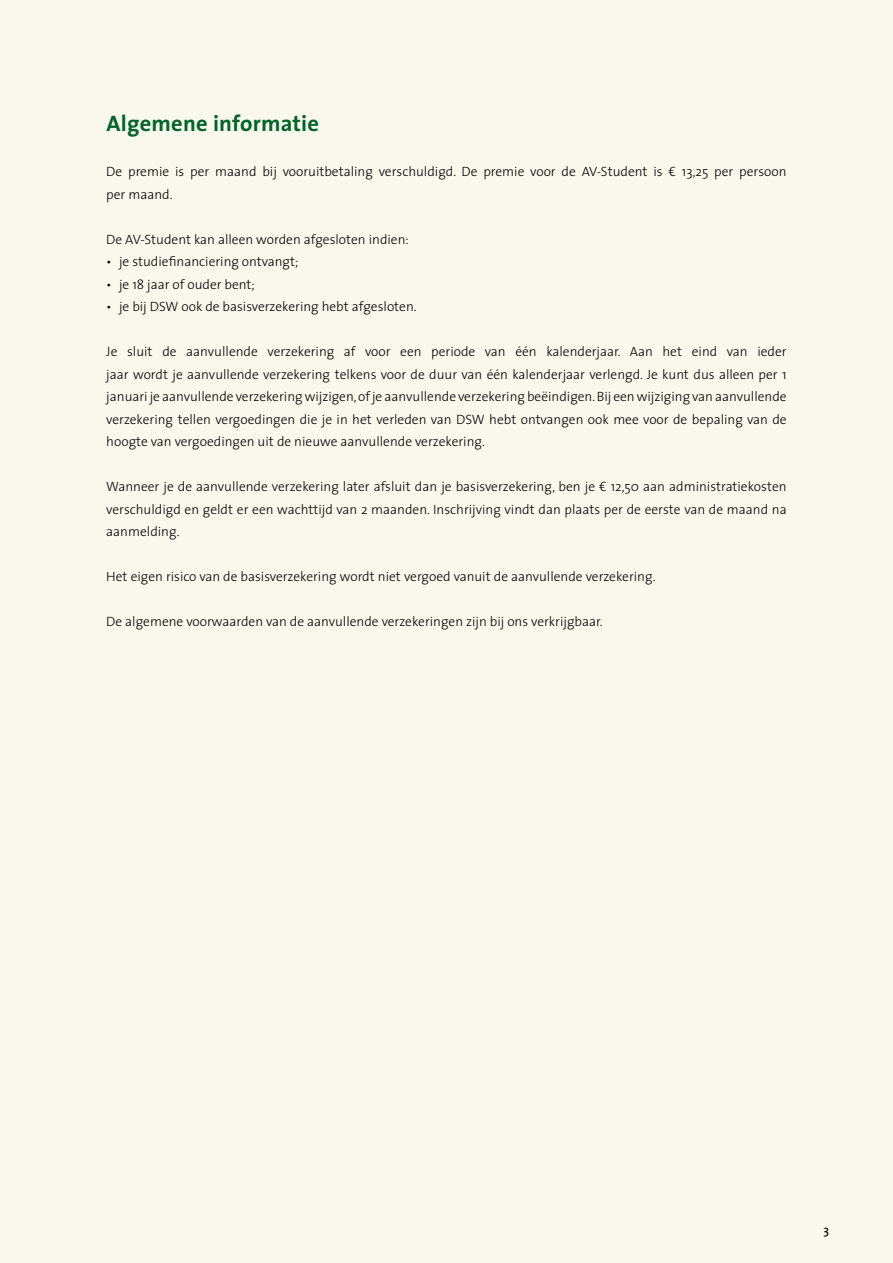
<style>
.page{position:relative;width:893px;height:1263px;background:#faf8ec}
.page>*{position:absolute;margin:0;border:0;box-sizing:border-box;transform-origin:0 0}
.t1{font:700 22.5px "The Sans";letter-spacing:.01em;color:#00642c}
.t2{font:300 13.5px/22.5px "The Sans";color:#000;text-align:justify}
.t3{font:300 12px "The Sans";color:#000}
</style>
<div class="page">
<h1 class="t1" style="left:107px;top:109px;width:214px">Algemene informatie</h1>
<p class="t2" style="left:106px;top:161px;width:682px">De premie is per maand bij vooruitbetaling verschuldigd. De premie voor de AV-Student is € 13,25 per persoon per maand.</p>
<p class="t2" style="left:106px;top:228px;width:304px">De AV-Student kan alleen worden afgesloten indien:</p>
<p class="t2" style="left:106px;top:251px;width:193px">• je studiefinanciering ontvangt;</p>
<p class="t2" style="left:106px;top:273px;width:150px">• je 18 jaar of ouder bent;</p>
<p class="t2" style="left:106px;top:296px;width:312px">• je bij DSW ook de basisverzekering hebt afgesloten.</p>
<p class="t2" style="left:106px;top:341px;width:682px">Je sluit de aanvullende verzekering af voor een periode van één kalenderjaar. Aan het eind van ieder jaar wordt je aanvullende verzekering telkens voor de duur van één kalenderjaar verlengd. Je kunt dus alleen per 1 januari je aanvullende verzekering wijzigen, of je aanvullende verzekering beëindigen. Bij een wijziging van aanvullende verzekering tellen vergoedingen die je in het verleden van DSW hebt ontvangen ook mee voor de bepaling van de hoogte van vergoedingen uit de nieuwe aanvullende verzekering.</p>
<p class="t2" style="left:106px;top:476px;width:682px">Wanneer je de aanvullende verzekering later afsluit dan je basisverzekering, ben je € 12,50 aan administratiekosten verschuldigd en geldt er een wachttijd van 2 maanden. Inschrijving vindt dan plaats per de eerste van de maand na aanmelding.</p>
<p class="t2" style="left:106px;top:566px;width:551px">Het eigen risico van de basisverzekering wordt niet vergoed vanuit de aanvullende verzekering.</p>
<p class="t2" style="left:106px;top:611px;width:498px">De algemene voorwaarden van de aanvullende verzekeringen zijn bij ons verkrijgbaar.</p>
<p class="t3" style="left:824px;top:1222px;width:7px">3</p>
</div>
